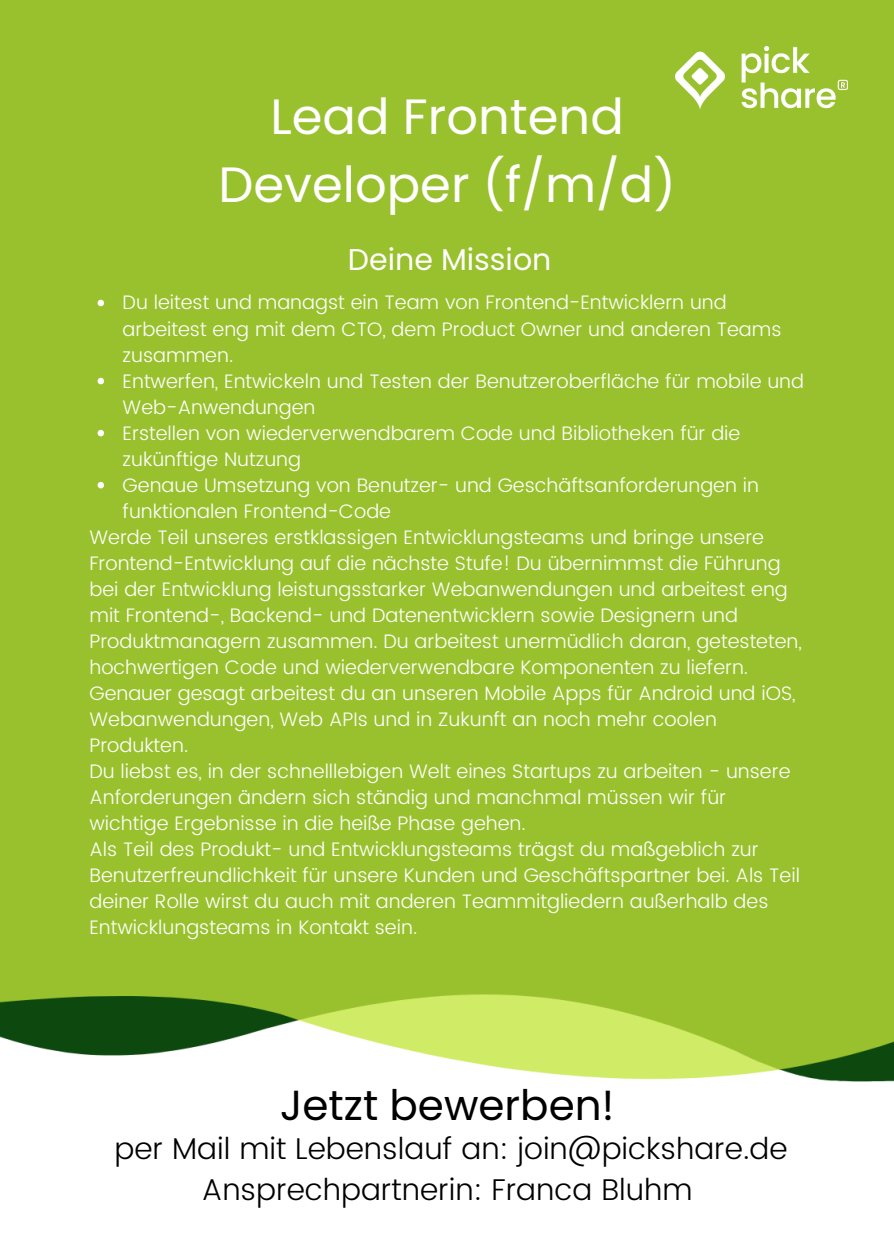
<style>
.page{position:relative;width:894px;height:1258px;background:#fff}
.page>*{position:absolute;margin:0;border:0;box-sizing:border-box;transform-origin:0 0}
.t1{font:49.5px "Poppins";color:#fff}
.t2{font:42px "Poppins";color:#000}
.t3{font:300 30px "Poppins";color:#000}
.t4{font:30px "Poppins";color:#fff}
.t5{font:300 19.5px/26.1px "Poppins";color:#fff}
</style>
<div class="page">
<img style="left:0;top:944px;width:893px;height:137px">
<div style="left:0;top:0;width:893px;height:944px;background:#99c12e"></div>
<img style="left:675px;top:46px;width:171px;height:63px">
<svg style="left:97px;top:300px;width:7px;height:6px"></svg>
<svg style="left:97px;top:378px;width:7px;height:6px"></svg>
<svg style="left:97px;top:430px;width:7px;height:6px"></svg>
<svg style="left:97px;top:482px;width:7px;height:6px"></svg>
<p class="t1" style="left:270px;top:82px;width:355px">Lead Frontend</p>
<p class="t1" style="left:218px;top:150px;width:459px">Developer (f/m/d)</p>
<p class="t4" style="left:348px;top:238px;width:205px">Deine Mission</p>
<p class="t5" style="left:123px;top:290px;width:660px">Du leitest und managst ein Team von Frontend-Entwicklern und arbeitest eng mit dem CTO, dem Product Owner und anderen Teams zusammen.</p>
<p class="t5" style="left:123px;top:368px;width:682px">Entwerfen, Entwickeln und Testen der Benutzeroberfläche für mobile und<br>Web-Anwendungen</p>
<p class="t5" style="left:123px;top:420px;width:619px">Erstellen von wiederverwendbarem Code und Bibliotheken für die zukünftige Nutzung</p>
<p class="t5" style="left:123px;top:472px;width:637px">Genaue Umsetzung von Benutzer- und Geschäftsanforderungen in funktionalen Frontend-Code</p>
<p class="t5" style="left:89px;top:524px;width:713px">Werde Teil unseres erstklassigen Entwicklungsteams und bringe unsere Frontend-Entwicklung auf die nächste Stufe! Du übernimmst die Führung bei der Entwicklung leistungsstarker Webanwendungen und arbeitest eng mit Frontend-, Backend- und Datenentwicklern sowie Designern und Produktmanagern zusammen. Du arbeitest unermüdlich daran, getesteten, hochwertigen Code und wiederverwendbare Komponenten zu liefern.</p>
<p class="t5" style="left:89px;top:680px;width:707px">Genauer gesagt arbeitest du an unseren Mobile Apps für Android und iOS,<br>Webanwendungen, Web APIs und in Zukunft an noch mehr coolen<br>Produkten.</p>
<p class="t5" style="left:89px;top:758px;width:702px">Du liebst es, in der schnelllebigen Welt eines Startups zu arbeiten - unsere<br>Anforderungen ändern sich ständig und manchmal müssen wir für wichtige Ergebnisse in die heiße Phase gehen.</p>
<p class="t5" style="left:89px;top:836px;width:711px">Als Teil des Produkt- und Entwicklungsteams trägst du maßgeblich zur Benutzerfreundlichkeit für unsere Kunden und Geschäftspartner bei. Als Teil deiner Rolle wirst du auch mit anderen Teammitgliedern außerhalb des Entwicklungsteams in Kontakt sein.</p>
<p class="t2" style="left:280px;top:1075px;width:335px">Jetzt bewerben!</p>
<p class="t3" style="left:114px;top:1131px;width:674px">per Mail mit Lebenslauf an: join@pickshare.de</p>
<p class="t3" style="left:202px;top:1172px;width:492px">Ansprechpartnerin: Franca Bluhm</p>
</div>
